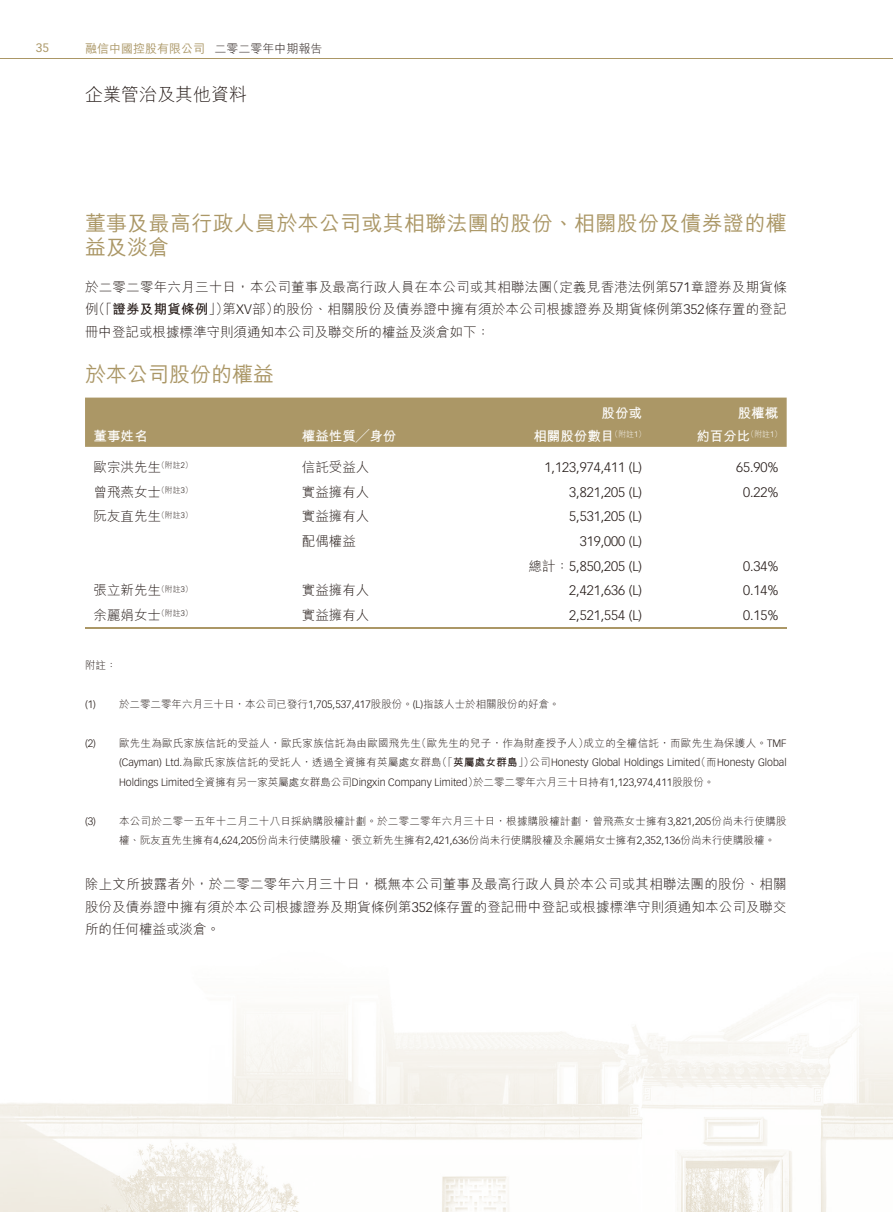
<style>
.page{position:relative;width:893px;height:1212px;background:#fff}
.page>*{position:absolute;margin:0;border:0;box-sizing:border-box;transform-origin:0 0}
.t1{font:21px/24px "M Hei HK Medium E Ten B5 H";letter-spacing:.015em;color:#ab9766}
.t2{font:18px "M Hei HK Light E Ten B5 H";color:#231916}
.t3{font:13.5px/22.5px "M Hei HK Light E Ten B5 H";color:#231916;text-align:justify}
.t4{font:300 13.5px/24.6px "Vectora LT Std";color:#231916;text-align:right}
.t5{font:13.5px/22.5px "M Hei HK Bold E Ten B5 H";color:#fff;text-align:right}
.t6{font:12px "M Hei HK Medium E Ten B5 H";color:#ab9766}
.t7{font:12px "Vectora LT Std";color:#ab9766}
.t8{font:10.5px/19.5px "M Hei HK Light E Ten B5 H";letter-spacing:.025em;color:#231916}
.t9{font:300 10.5px/19.5px "Vectora LT Std";color:#231916}
.t10{font:10.5px "M Hei HK Light E Ten B5 H";color:#231916}
.s1{font-family:"M Hei HK Light E Ten B5 H";color:#231916}
.s2{font-family:"Vectora LT Std";font-weight:300}
.s3{font-family:"M Hei HK Bold E Ten B5 H"}
.s4{font-family:"M Hei HK Light E Ten B5 H";font-weight:400}
.s5{font-family:"M Hei HK Bold E Ten B5 H";font-weight:400}
</style>
<div class="page">
<img style="left:0;top:1010px;width:893px;height:202px">
<hr style="left:0;top:58px;width:893px;height:1px;background:#ab9766">
<div style="left:85px;top:398px;width:702px;height:49px;background:#ab9766"></div>
<hr style="left:85px;top:627px;width:217px;height:1px;background:#ab9766">
<hr style="left:302px;top:627px;width:212px;height:1px;background:#ab9766">
<hr style="left:514px;top:627px;width:137px;height:1px;background:#ab9766">
<hr style="left:651px;top:627px;width:136px;height:1px;background:#ab9766">
<p class="t7" style="left:36px;top:42px;width:15px">35</p>
<p class="t6" style="left:85px;top:44px;width:239px">融信中國控股有限公司 <span class="s1">二零二零年中期報告</span></p>
<h2 class="t2" style="left:85px;top:88px;width:164px">企業管治及其他資料</h2>
<h1 class="t1" style="left:85px;top:214px;width:703px">董事及最高行政人員於本公司或其相聯法團的股份、相關股份及債券證的權益及淡倉</h1>
<p class="t3" style="left:85px;top:277px;width:703px">於二零二零年六月三十日，本公司董事及最高行政人員在本公司或其相聯法團（定義見香港法例第<span class="s2">571</span>章證券及期貨條例（「<span class="s3">證券及期貨條例</span>」）第<span class="s2">XV</span>部）的股份、相關股份及債券證中擁有須於本公司根據證券及期貨條例第<span class="s2">352</span>條存置的登記冊中登記或根據標準守則須通知本公司及聯交所的權益及淡倉如下：</p>
<h1 class="t1" style="left:85px;top:365px;width:190px">於本公司股份的權益</h1>
<p class="t5" style="left:94px;top:426px;width:55px">董事姓名</p>
<p class="t5" style="left:302px;top:426px;width:96px">權益性質╱身份</p>
<p class="t5" style="left:533px;top:404px;width:114px">股份或<br>相關股份數目<sup>（附註</sup><sup>1</sup><sup>）</sup></p>
<p class="t5" style="left:696px;top:404px;width:87px">股權概<br>約百分比<sup>（附註</sup><sup>1</sup><sup>）</sup></p>
<p class="t3" style="left:94px;top:458px;width:101px">歐宗洪先生<sup>（附註</sup><sup>2</sup><sup>）</sup></p>
<p class="t3" style="left:302px;top:458px;width:69px">信託受益人</p>
<p class="t4" style="left:545px;top:456px;width:99px">1,123,974,411 (L)</p>
<p class="t4" style="left:736px;top:456px;width:44px">65.90%</p>
<p class="t3" style="left:94px;top:482px;width:101px">曾飛燕女士<sup>（附註</sup><sup>3</sup><sup>）</sup></p>
<p class="t3" style="left:302px;top:482px;width:69px">實益擁有人</p>
<p class="t4" style="left:569px;top:480px;width:74px">3,821,205 (L)</p>
<p class="t4" style="left:743px;top:480px;width:37px">0.22%</p>
<p class="t3" style="left:94px;top:507px;width:101px">阮友直先生<sup>（附註</sup><sup>3</sup><sup>）</sup></p>
<p class="t3" style="left:302px;top:507px;width:69px">實益擁有人</p>
<p class="t4" style="left:569px;top:505px;width:74px">5,531,205 (L)</p>
<p class="t3" style="left:302px;top:531px;width:55px">配偶權益</p>
<p class="t4" style="left:529px;top:530px;width:115px">319,000 (L)<br><span class="s4">總計：</span>5,850,205 (L)</p>
<p class="t4" style="left:743px;top:554px;width:37px">0.34%</p>
<p class="t3" style="left:94px;top:581px;width:101px">張立新先生<sup>（附註</sup><sup>3</sup><sup>）</sup></p>
<p class="t3" style="left:302px;top:581px;width:69px">實益擁有人</p>
<p class="t4" style="left:569px;top:579px;width:74px">2,421,636 (L)</p>
<p class="t4" style="left:743px;top:579px;width:37px">0.14%</p>
<p class="t3" style="left:94px;top:605px;width:101px">余麗娟女士<sup>（附註</sup><sup>3</sup><sup>）</sup></p>
<p class="t3" style="left:302px;top:605px;width:69px">實益擁有人</p>
<p class="t4" style="left:569px;top:604px;width:74px">2,521,554 (L)</p>
<p class="t4" style="left:743px;top:604px;width:37px">0.15%</p>
<p class="t8" style="left:85px;top:657px;width:33px">附註：</p>
<p class="t10" style="left:85px;top:700px;width:476px"><span class="s2">(1)</span> 於二零二零年六月三十日，本公司已發行<span class="s2">1,705,537,417</span>股股份。<span class="s2">(L)</span>指該人士於相關股份的好倉。</p>
<p class="t8" style="left:85px;top:735px;width:703px"><span class="s2">(2)</span> 歐先生為歐氏家族信託的受益人，歐氏家族信託為由歐國飛先生（歐先生的兒子，作為財產授予人）成立的全權信託，而歐先生為保護人。<span class="s2">TMF</span></p>
<p class="t9" style="left:119px;top:754px;width:669px">(Cayman) Ltd.<span class="s4">為歐氏家族信託的受託人，透過全資擁有英屬處女群島（「</span><span class="s5">英屬處女群島</span><span class="s4">」）公司</span>Honesty Global Holdings Limited<span class="s4">（而</span>Honesty Global<br>Holdings Limited<span class="s4">全資擁有另一家英屬處女群島公司</span>Dingxin Company Limited<span class="s4">）於二零二零年六月三十日持有</span>1,123,974,411<span class="s4">股股份。</span></p>
<p class="t8" style="left:119px;top:813px;width:669px;text-indent:-34px"><span class="s2">(3)</span> 本公司於二零一五年十二月二十八日採納購股權計劃。於二零二零年六月三十日，根據購股權計劃，曾飛燕女士擁有<span class="s2">3,821,205</span>份尚未行使購股權、阮友直先生擁有<span class="s2">4,624,205</span>份尚未行使購股權、張立新先生擁有<span class="s2">2,421,636</span>份尚未行使購股權及余麗娟女士擁有<span class="s2">2,352,136</span>份尚未行使購股權。</p>
<p class="t3" style="left:85px;top:874px;width:703px">除上文所披露者外，於二零二零年六月三十日，概無本公司董事及最高行政人員於本公司或其相聯法團的股份、相關股份及債券證中擁有須於本公司根據證券及期貨條例第<span class="s2">352</span>條存置的登記冊中登記或根據標準守則須通知本公司及聯交所的任何權益或淡倉。</p>
</div>
